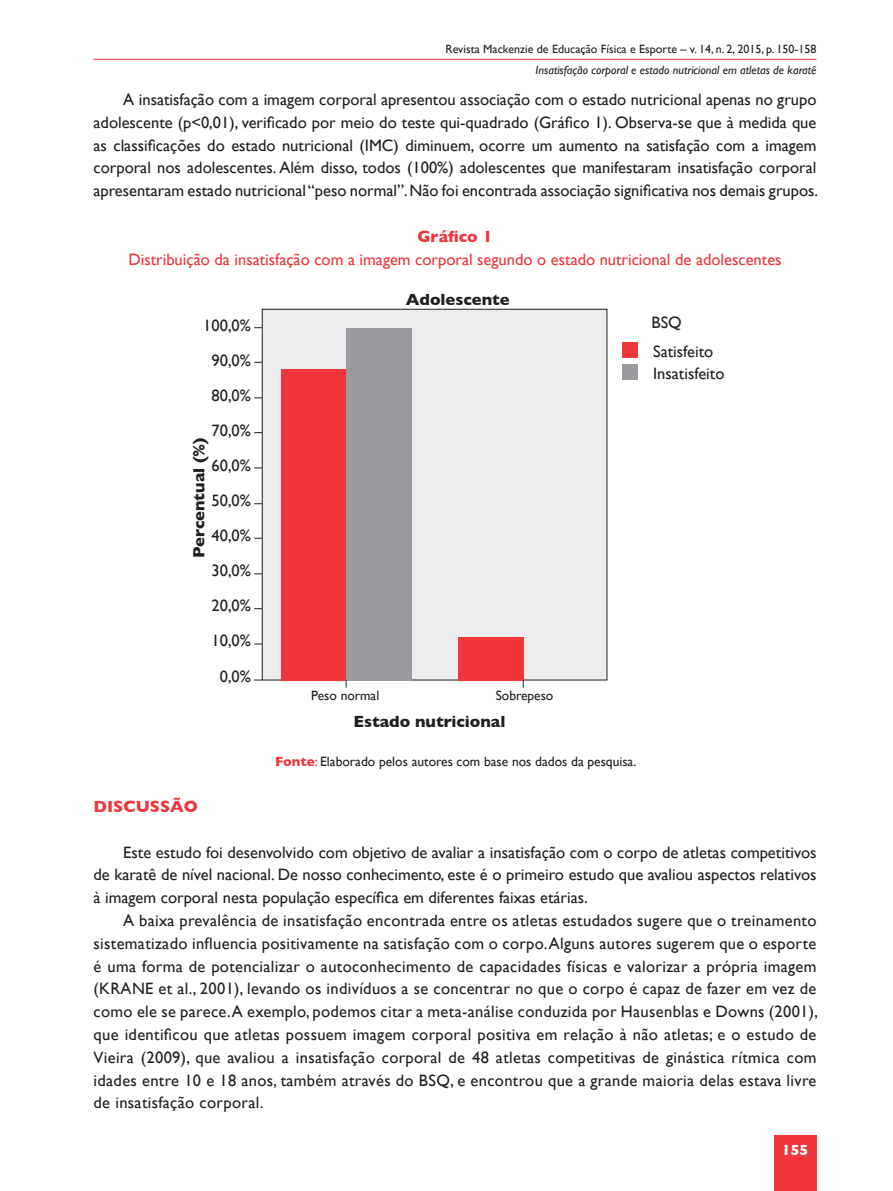
<style>
.page{position:relative;width:893px;height:1191px;background:#fff}
.page>*{position:absolute;margin:0;border:0;box-sizing:border-box;transform-origin:0 0}
.t1{font:16.5px/22.8px "Gill Sans";color:#231f20;text-align:justify}
.t2{font:16.5px "Gill Sans";color:#ee363b}
.t3{font:700 16.5px "Gill Sans";color:#231f20}
.t4{font:700 16.5px "Gill Sans";color:#ee363b}
.t5{font:700 15px "Gill Sans";color:#fff}
.t6{font:13.5px "Gill Sans";color:#231f20}
.t7{font:12px "Gill Sans";color:#231f20}
.Cabeço{font:italic 12px "Gill Sans";color:#231f20}
.s1{font-weight:700;color:#ee363b}
.s2{color:#ee363b}
</style>
<div class="page">
<div style="left:774px;top:1135px;width:42px;height:56px;background:#ee363b"></div>
<hr style="left:94px;top:59px;width:722px;height:1px;background:#ee363b">
<div style="left:262px;top:309px;width:345px;height:371px;background:#ececee"></div>
<div style="left:281px;top:369px;width:65px;height:311px;background:#ee363b"></div>
<div style="left:458px;top:637px;width:65px;height:43px;background:#ee363b"></div>
<div style="left:346px;top:328px;width:65px;height:352px;background:#999b9e"></div>
<div style="left:622px;top:342px;width:16px;height:16px;background:#ee363b"></div>
<div style="left:622px;top:364px;width:16px;height:16px;background:#999b9e"></div>
<p class="t7" style="left:445px;top:42px;width:372px">Revista Mackenzie de Educação Física e Esporte – v. 14, n. 2, 2015, p. 150-158</p>
<p class="Cabeço" style="left:536px;top:63px;width:282px">Insatisfação corporal e estado nutricional em atletas de karatê</p>
<p class="t1" style="left:94px;top:88px;width:726px;text-indent:30px">A insatisfação com a imagem corporal apresentou associação com o estado nutricional apenas no grupo adolescente (p&lt;0,01), verificado por meio do teste qui-quadrado (Gráfico 1). Observa-se que à medida que as classificações do estado nutricional (IMC) diminuem, ocorre um aumento na satisfação com a imagem corporal nos adolescentes. Além disso, todos (100%) adolescentes que manifestaram insatisfação corporal apresentaram estado nutricional “peso normal”. Não foi encontrada associação significativa nos demais grupos.</p>
<p class="t4" style="left:417px;top:223px;width:77px">Gráfico 1</p>
<p class="t2" style="left:128px;top:249px;width:655px">Distribuição da insatisfação com a imagem corporal segundo o estado nutricional de adolescentes</p>
<p class="t1" style="left:203px;top:314px;width:49px">100,0%</p>
<p class="t1" style="left:211px;top:349px;width:41px">90,0%</p>
<p class="t1" style="left:211px;top:384px;width:41px">80,0%</p>
<p class="t1" style="left:211px;top:419px;width:41px">70,0%</p>
<p class="t1" style="left:211px;top:454px;width:41px">60,0%</p>
<p class="t1" style="left:211px;top:489px;width:41px">50,0%</p>
<p class="t1" style="left:211px;top:524px;width:41px">40,0%</p>
<p class="t1" style="left:211px;top:559px;width:41px">30,0%</p>
<p class="t1" style="left:211px;top:594px;width:41px">20,0%</p>
<p class="t1" style="left:211px;top:629px;width:41px">10,0%</p>
<p class="t1" style="left:220px;top:664px;width:33px">0,0%</p>
<p class="t3" style="left:186px;top:558px;width:123px;rotate:-90deg">Percentual (%)</p>
<p class="t3" style="left:406px;top:286px;width:106px">Adolescente</p>
<p class="t1" style="left:651px;top:311px;width:32px">BSQ</p>
<p class="t1" style="left:653px;top:339px;width:62px">Satisfeito</p>
<p class="t1" style="left:653px;top:362px;width:73px">Insatisfeito</p>
<p class="t6" style="left:311px;top:687px;width:70px">Peso normal</p>
<p class="t6" style="left:496px;top:687px;width:59px">Sobrepeso</p>
<p class="t3" style="left:353px;top:708px;width:154px">Estado nutricional</p>
<p class="t6" style="left:275px;top:753px;width:363px"><span class="s1">Fonte</span><span class="s2">:</span> Elaborado pelos autores com base nos dados da pesquisa.</p>
<p class="t4" style="left:94px;top:793px;width:106px">DISCUSSÃO</p>
<p class="t1" style="left:94px;top:840px;width:724px;text-indent:30px">Este estudo foi desenvolvido com objetivo de avaliar a insatisfação com o corpo de atletas competitivos de karatê de nível nacional. De nosso conhecimento, este é o primeiro estudo que avaliou aspectos relativos à imagem corporal nesta população específica em diferentes faixas etárias.</p>
<p class="t1" style="left:94px;top:908px;width:726px;text-indent:30px">A baixa prevalência de insatisfação encontrada entre os atletas estudados sugere que o treinamento sistematizado influencia positivamente na satisfação com o corpo. Alguns autores sugerem que o esporte é uma forma de potencializar o autoconhecimento de capacidades físicas e valorizar a própria imagem (KRANE et al., 2001), levando os indivíduos a se concentrar no que o corpo é capaz de fazer em vez de como ele se parece. A exemplo, podemos citar a meta-análise conduzida por Hausenblas e Downs (2001), que identificou que atletas possuem imagem corporal positiva em relação à não atletas; e o estudo de Vieira (2009), que avaliou a insatisfação corporal de 48 atletas competitivas de ginástica rítmica com idades entre 10 e 18 anos, também através do BSQ, e encontrou que a grande maioria delas estava livre de insatisfação corporal.</p>
<p class="t5" style="left:782px;top:1137px;width:28px">155</p>
</div>
